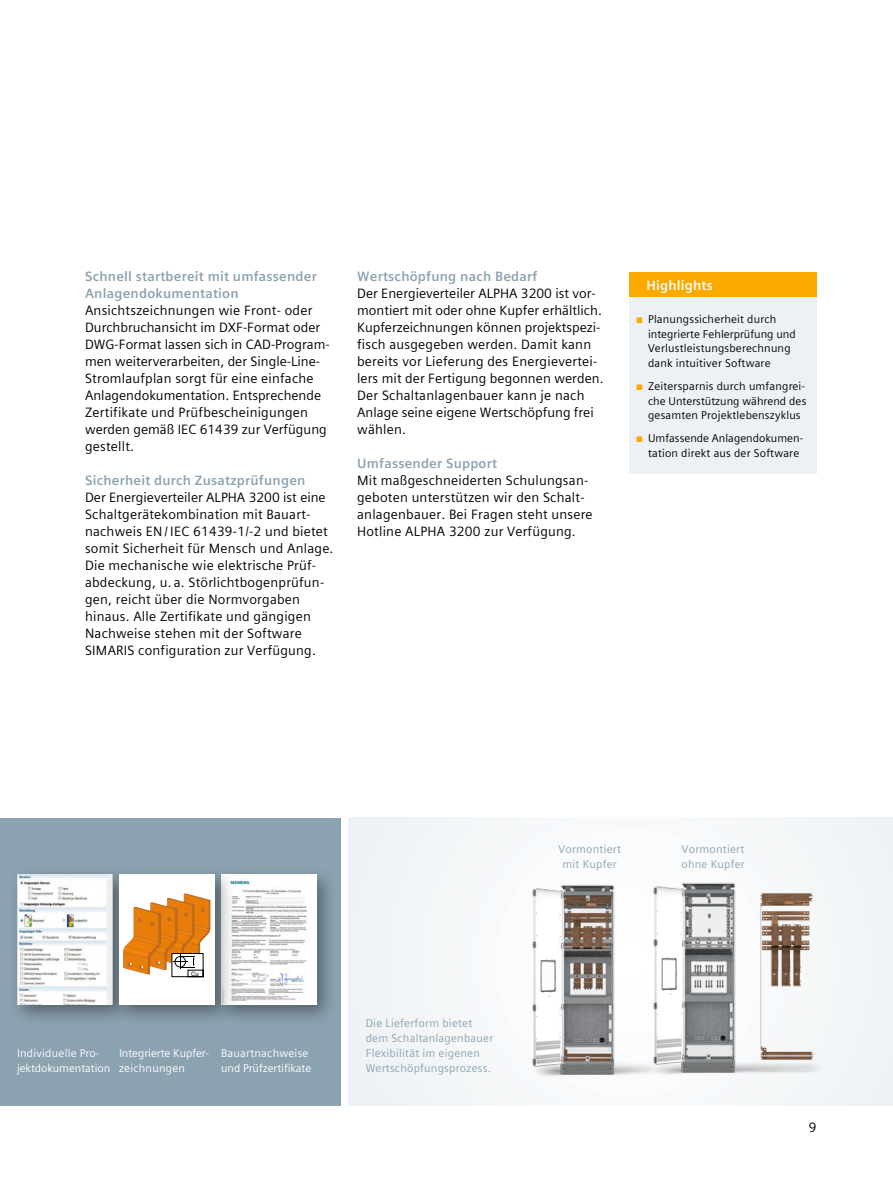
<style>
.page{position:relative;width:893px;height:1191px;background:#fff}
.page>*{position:absolute;margin:0;border:0;box-sizing:border-box;transform-origin:0 0}
.t1{font:13.5px/17px "Siemens Sans Global";letter-spacing:.015em;color:#000}
.t2{font:700 13.5px/17px "Siemens Sans Global";letter-spacing:.015em;color:#8ba2b0}
.t3{font:700 13.5px "Siemens Sans Global";letter-spacing:.015em;color:#fff}
.t4{font:11.25px/14.9px "Siemens Sans Global";letter-spacing:.015em;color:#000}
.t5{font:11.25px/14.9px "Siemens Sans Global";letter-spacing:.02em;color:#8ba2b0}
.t6{font:11.25px/14.9px "Siemens Sans Global";letter-spacing:-.005em;color:#fff}
.t7{font:6px "Arial";color:#000}
.s1{font-size:9.75px;color:#fca900}
</style>
<div class="page">
<div style="left:349px;top:818px;width:544px;height:288px;background:#f4f6f8"></div>
<div style="left:629px;top:272px;width:187px;height:25px;background:#fca900"></div>
<div style="left:629px;top:297px;width:187px;height:176px;background:#edf0f4"></div>
<div style="left:0;top:818px;width:340px;height:288px;background:#8ba2b0"></div>
<img style="left:532px;top:885px;width:119px;height:191px">
<div style="left:8px;top:865px;width:126px;height:161px;background:#000;opacity:.4"></div>
<img style="left:17px;top:874px;width:93px;height:130px">
<div style="left:212px;top:865px;width:126px;height:161px;background:#000;opacity:.4"></div>
<img style="left:236px;top:874px;width:80px;height:130px">
<div style="left:110px;top:865px;width:126px;height:161px;background:#000;opacity:.4"></div>
<svg style="left:119px;top:874px;width:95px;height:130px;background:#f5d9bb"></svg>
<img style="left:123px;top:893px;width:62px;height:57px">
<svg style="left:171px;top:953px;width:33px;height:24px"></svg>
<img style="left:651px;top:883px;width:167px;height:191px">
<p class="t2" style="left:85px;top:268px;width:233px">Schnell startbereit mit umfassender<br>Anlagendokumentation</p>
<p class="t1" style="left:85px;top:302px;width:246px">Ansichtszeichnungen wie Front- oder Durchbruchansicht im DXF-Format oder DWG-Format lassen sich in CAD-Program&shy;men weiterverarbeiten, der Single-Line-Stromlaufplan sorgt für eine einfache Anlagendokumentation. Entsprechende Zertifikate und Prüfbescheinigungen werden gemäß IEC 61439 zur Verfügung gestellt.</p>
<p class="t2" style="left:85px;top:472px;width:222px">Sicherheit durch Zusatzprüfungen</p>
<p class="t1" style="left:85px;top:489px;width:250px">Der Energieverteiler ALPHA 3200 ist eine Schaltgerätekombination mit Bauart&shy;nachweis EN/ IEC 61439-1/-2 und bietet somit Sicherheit für Mensch und Anlage.<br>Die mechanische wie elektrische Prüf&shy;abdeckung, u. a. Störlichtbogenprüfun&shy;gen, reicht über die Normvorgaben hinaus. Alle Zertifikate und gängigen Nachweise stehen mit der Software SIMARIS configuration zur Verfügung.</p>
<p class="t2" style="left:357px;top:268px;width:182px">Wertschöpfung nach Bedarf</p>
<p class="t1" style="left:357px;top:285px;width:248px">Der Energieverteiler ALPHA 3200 ist vor&shy;montiert mit oder ohne Kupfer erhältlich.<br>Kupferzeichnungen können projektspezi&shy;fisch ausgegeben werden. Damit kann bereits vor Lieferung des Energievertei&shy;lers mit der Fertigung begonnen werden.<br>Der Schaltanlagenbauer kann je nach Anlage seine eigene Wertschöpfung frei wählen.</p>
<p class="t2" style="left:357px;top:455px;width:141px">Umfassender Support</p>
<p class="t1" style="left:357px;top:472px;width:237px">Mit maßgeschneiderten Schulungsan&shy;geboten unterstützen wir den Schalt&shy;anlagenbauer. Bei Fragen steht unsere Hotline ALPHA 3200 zur Verfügung.</p>
<p class="t3" style="left:646px;top:275px;width:68px">Highlights</p>
<p class="t4" style="left:648px;top:311px;width:149px;text-indent:-13px"><span class="s1">■</span> Planungssicherheit durch integrierte Fehlerprüfung und<br>Verlustleistungsberechnung dank intuitiver Software</p>
<p class="t4" style="left:648px;top:378px;width:160px;text-indent:-13px"><span class="s1">■</span> Zeitersparnis durch umfangrei&shy;che Unterstützung während des gesamten Projektlebenszyklus</p>
<p class="t4" style="left:648px;top:430px;width:157px;text-indent:-13px"><span class="s1">■</span> Umfassende Anlagendokumen&shy;tation direkt aus der Software</p>
<p class="t7" style="left:191px;top:969px;width:9px">Cu</p>
<p class="t6" style="left:17px;top:1045px;width:95px">Individuelle Pro&shy;jektdokumentation</p>
<p class="t6" style="left:119px;top:1045px;width:92px">Integrierte Kupfer&shy;zeichnungen</p>
<p class="t6" style="left:221px;top:1045px;width:92px">Bauartnachweise und Prüfzertifikate</p>
<p class="t5" style="left:366px;top:1016px;width:129px">Die Lieferform bietet dem Schaltanlagenbauer<br>Flexibilität im eigenen<br>Wertschöpfungsprozess.</p>
<p class="t5" style="left:559px;top:841px;width:64px;text-align:center">Vormontiert mit Kupfer</p>
<p class="t5" style="left:681px;top:841px;width:65px">Vormontiert ohne Kupfer</p>
<p class="t1" style="left:809px;top:1119px;width:9px">9</p>
</div>
